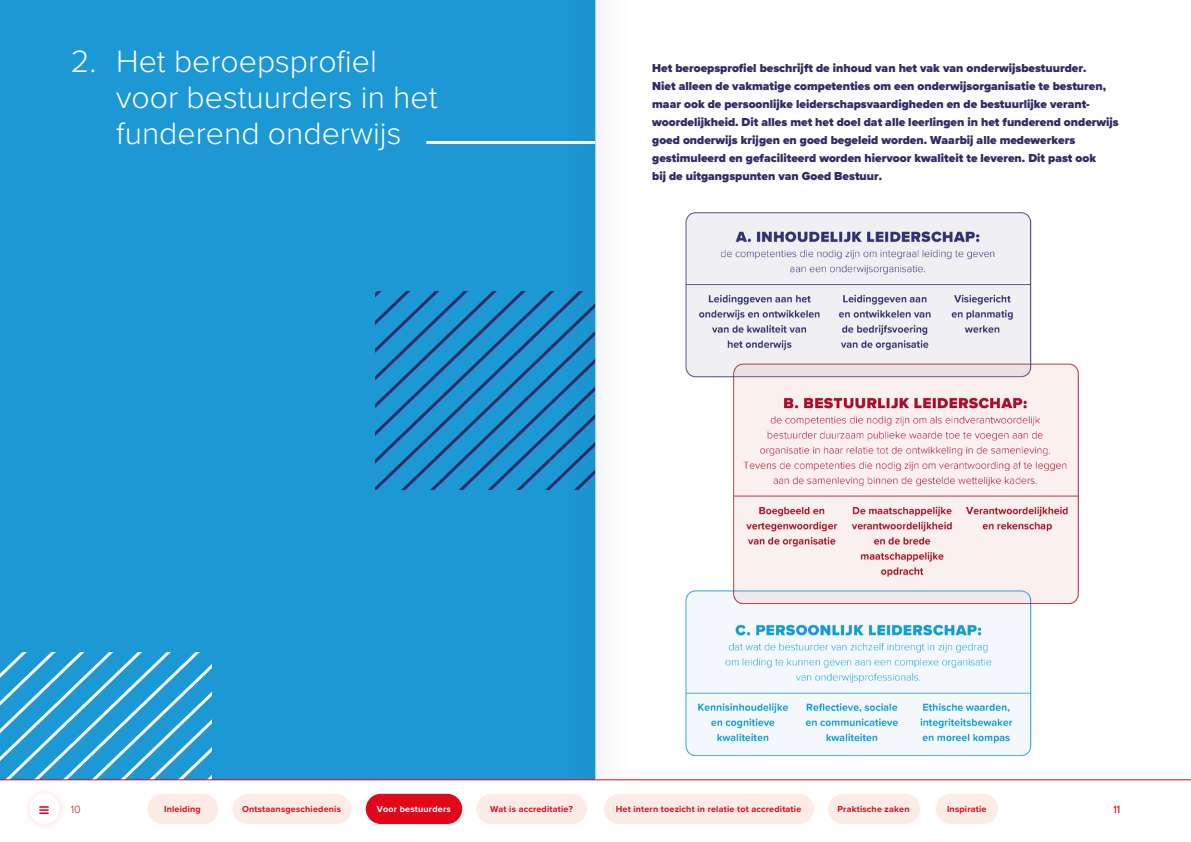
<style>
.page{position:relative;width:1191px;height:842px;background:#fff}
.page>*{position:absolute;margin:0;border:0;box-sizing:border-box;transform-origin:0 0}
.H1_DEF{font:300 32px/36px "Proxima Nova";color:#fff}
.intro_DEF{font:900 12px/18px "Proxima Nova";color:#302c65}
.t1{font:300 10.9px "Proxima Nova";color:#e1081c}
.t2{font:700 9px "Proxima Nova";letter-spacing:.02em;color:#e1081c}
.navigatiebalk{font:700 9px "Proxima Nova";letter-spacing:.02em;color:#fff}
</style>
<div class="page">
<div style="left:0;top:0;width:595px;height:780px;background:#1c98d5"></div>
<hr style="left:426px;top:141px;width:169px;height:3px;background:#fff">
<svg style="left:375px;top:291px;width:186px;height:198px"></svg>
<svg style="left:0;top:652px;width:212px;height:128px"></svg>
<img style="left:685px;top:212px;width:394px;height:545px">
<hr style="left:0;top:780px;width:595px;height:1px;background:#e1081c">
<hr style="left:595px;top:780px;width:596px;height:1px;background:#e1081c">
<div style="left:147px;top:794px;width:71px;height:30px;background:#fdece6;border-radius:15px"></div>
<div style="left:232px;top:794px;width:119px;height:30px;background:#fdece6;border-radius:15px"></div>
<div style="left:476px;top:794px;width:111px;height:30px;background:#fdece6;border-radius:15px"></div>
<div style="left:604px;top:794px;width:210px;height:30px;background:#fdece6;border-radius:15px"></div>
<div style="left:828px;top:794px;width:92px;height:30px;background:#fdece6;border-radius:15px"></div>
<div style="left:935px;top:794px;width:63px;height:30px;background:#fdece6;border-radius:15px"></div>
<div style="left:366px;top:794px;width:96px;height:30px;background:#e1081c;border-radius:15px"></div>
<div style="left:561px;top:0;width:34px;height:780px;background:#1b95d1"></div>
<div style="left:595px;top:0;width:34px;height:780px;background:#fafafa"></div>
<hr style="left:595px;top:0;width:1px;height:780px;background:#dadada">
<p class="H1_DEF" style="left:116px;top:42px;width:323px;text-indent:-45px">2. Het beroepsprofiel voor bestuurders in het funderend onderwijs</p>
<p class="intro_DEF" style="left:652px;top:59px;width:468px">Het beroepsprofiel beschrijft de inhoud van het vak van onderwijsbestuurder.<br>Niet alleen de vakmatige competenties om een onderwijsorganisatie te besturen, maar ook de persoonlijke leiderschapsvaardigheden en de bestuurlijke verant&shy;woordelijkheid. Dit alles met het doel dat alle leerlingen in het funderend onderwijs goed onderwijs krijgen en goed begeleid worden. Waarbij alle medewerkers gestimuleerd en gefaciliteerd worden hiervoor kwaliteit te leveren. Dit past ook<br>bij de uitgangspunten van Goed Bestuur.</p>
<p class="t1" style="left:71px;top:801px;width:12px">10</p>
<p class="t2" style="left:164px;top:802px;width:38px">Inleiding</p>
<p class="t2" style="left:242px;top:802px;width:100px">Ontstaansgeschiedenis</p>
<p class="navigatiebalk" style="left:377px;top:802px;width:75px">Voor bestuurders</p>
<p class="t2" style="left:490px;top:802px;width:84px">Wat is accreditatie?</p>
<p class="t2" style="left:616px;top:802px;width:187px">Het intern toezicht in relatie tot accreditatie</p>
<p class="t2" style="left:837px;top:802px;width:74px">Praktische zaken</p>
<p class="t2" style="left:947px;top:802px;width:41px">Inspiratie</p>
<p class="t1" style="left:1113px;top:801px;width:8px">11</p>
</div>
